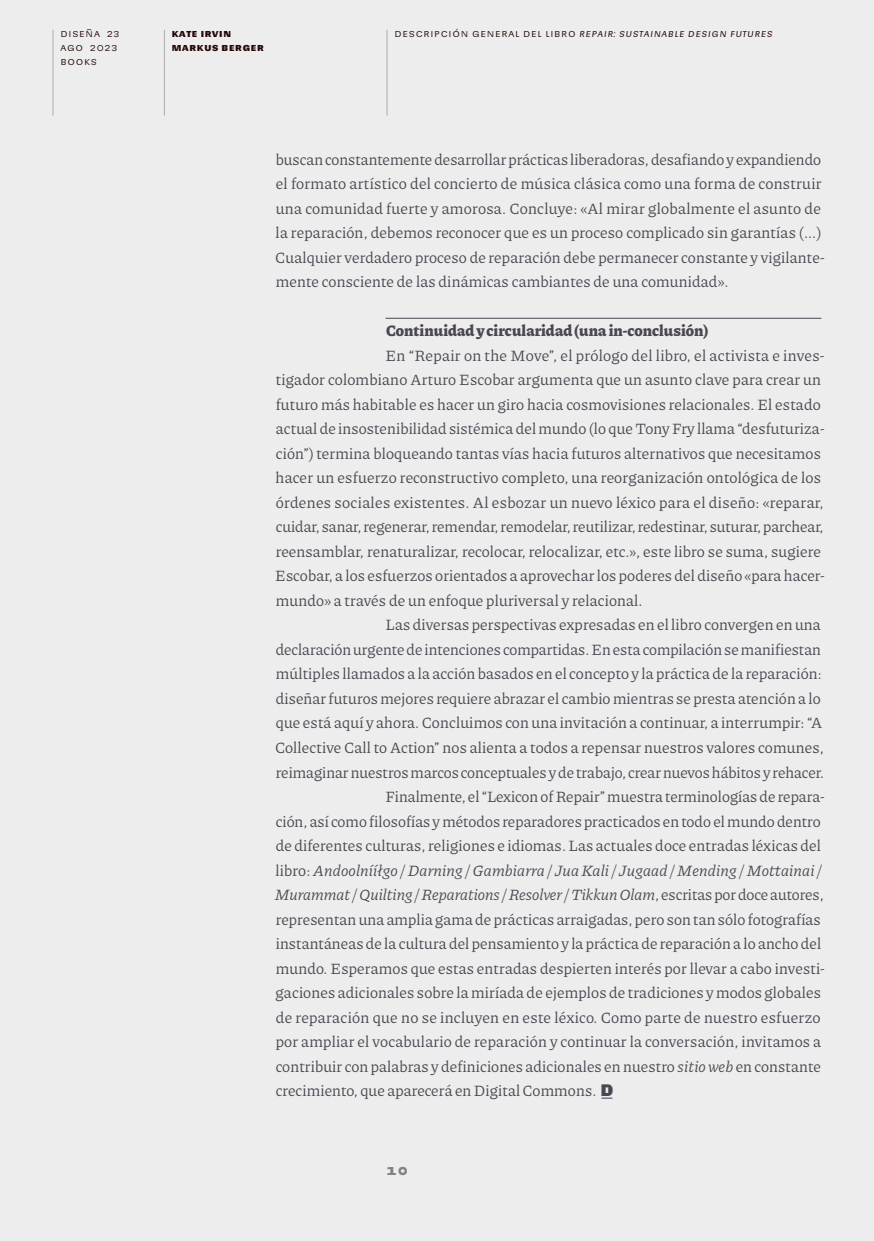
<style>
.page{position:relative;width:874px;height:1241px;background:#fff}
.page>*{position:absolute;margin:0;border:0;box-sizing:border-box;transform-origin:0 0}
.Texto_con_sangría{font:15.75px/24.5px "Piazzolla";letter-spacing:.01em;color:#4c4651}
.Subtítulo_I{font:800 15.75px "Piazzolla";letter-spacing:.005em;color:#4c4651}
.t1{font:700 14px "Sudamerican Grotesk";color:#828282}
.t2{font:italic 10.5px "Sudamerican Grotesk";letter-spacing:.07em;color:#260808}
.t3{font:700 10.5px/14px "Sudamerican Grotesk";letter-spacing:.07em;color:#260808}
.t4{font:10.5px/14px "Sudamerican Grotesk";letter-spacing:.07em;color:#260808}
.s1{font-style:normal}
.s2{font-style:italic}
.s3{font-family:"Sudamerican Grotesk"}
</style>
<div class="page">
<div style="left:0;top:0;width:873px;height:1240px;background:#ededed"></div>
<hr style="left:52px;top:30px;width:1px;height:85px;background:#ababab">
<hr style="left:164px;top:30px;width:1px;height:85px;background:#ababab">
<hr style="left:386px;top:30px;width:1px;height:85px;background:#ababab">
<hr style="left:385px;top:318px;width:436px;height:1px;background:#4c4651">
<p class="t4" style="left:60px;top:26px;width:60px">Diseña 23</p>
<p class="t2" style="left:394px;top:24px;width:379px"><span class="s1">Descripción general d el libro</span> Repair: Sustainable Design Futures</p>
<p class="t4" style="left:60px;top:40px;width:58px">ago 2023<br>Books</p>
<p class="t3" style="left:172px;top:26px;width:93px">Kate Irvin<br>Markus Berger</p>
<p class="Texto_con_sangría" style="left:275px;top:146px;width:550px">buscan constantemente desarrollar prácticas liberadoras, desafiando y expandiendo el formato artístico del concierto de música clásica como una forma de construir una comunidad fuerte y amorosa. Concluye: «Al mirar globalmente el asunto de la reparación, debemos reconocer que es un proceso complicado sin garantías (...)<br>Cualquier verdadero proceso de reparación debe permanecer constante y vigilante&shy;mente consciente de las dinámicas cambiantes de una comunidad».</p>
<p class="Subtítulo_I" style="left:386px;top:319px;width:323px">Continuidad y circularidad (una in-conclusión)</p>
<p class="Texto_con_sangría" style="left:275px;top:342px;width:551px;text-indent:110px">En “Repair on the Move”, el prólogo del libro, el activista e inves&shy;tigador colombiano Arturo Escobar argumenta que un asunto clave para crear un futuro más habitable es hacer un giro hacia cosmovisiones relacionales. El estado actual de insostenibilidad sistémica del mundo (lo que Tony Fry llama “desfuturiza&shy;ción”) termina bloqueando tantas vías hacia futuros alternativos que necesitamos hacer un esfuerzo reconstructivo completo, una reorganización ontológica de los órdenes sociales existentes. Al esbozar un nuevo léxico para el diseño: «reparar, cuidar, sanar, regenerar, remendar, remodelar, reutilizar, redestinar, suturar, parchear, reensamblar, renaturalizar, recolocar, relocalizar, etc.», este libro se suma, sugiere Escobar, a los esfuerzos orientados a aprovechar los poderes del diseño «para hacer&shy;mundo» a través de un enfoque pluriversal y relacional.</p>
<p class="Texto_con_sangría" style="left:275px;top:612px;width:550px;text-indent:110px">Las diversas perspectivas expresadas en el libro convergen en una declaración urgente de intenciones compartidas. En esta compilación se manifiestan múltiples llamados a la acción basados en el concepto y la práctica de la reparación: diseñar futuros mejores requiere abrazar el cambio mientras se presta atención a lo que está aquí y ahora. Concluimos con una invitación a continuar, a interrumpir: “A Collective Call to Action” nos alienta a todos a repensar nuestros valores comunes, reimaginar nuestros marcos conceptuales y de trabajo, crear nuevos hábitos y rehacer.</p>
<p class="Texto_con_sangría" style="left:274px;top:783px;width:551px;text-indent:111px">Finalmente, el “Lexicon of Repair” muestra terminologías de repara&shy;ción, así como filosofías y métodos reparadores practicados en todo el mundo dentro de diferentes culturas, religiones e idiomas. Las actuales doce entradas léxicas del libro: <span class="s2">Andoolnííłgo</span> / <span class="s2">Darning</span> / <span class="s2">Gambiarra</span> / <span class="s2">Jua Kali</span> / <span class="s2">Jugaad</span> / <span class="s2">Mending</span> / <span class="s2">Mottainai</span> / <span class="s2">Murammat</span> / <span class="s2">Quilting</span> / <span class="s2">Reparations</span> / <span class="s2">Resolver</span> / <span class="s2">Tikkun Olam</span>, escritas por doce autores, representan una amplia gama de prácticas arraigadas, pero son tan sólo fotografías instantáneas de la cultura del pensamiento y la práctica de reparación a lo ancho del mundo. Esperamos que estas entradas despierten interés por llevar a cabo investi&shy;gaciones adicionales sobre la miríada de ejemplos de tradiciones y modos globales de reparación que no se incluyen en este léxico. Como parte de nuestro esfuerzo por ampliar el vocabulario de reparación y continuar la conversación, invitamos a contribuir con palabras y definiciones adicionales en nuestro <span class="s2">sitio web</span> en constante crecimiento, que aparecerá en Digital Commons. <span class="s3">_d</span></p>
<p class="t1" style="left:386px;top:1158px;width:23px">10</p>
</div>
